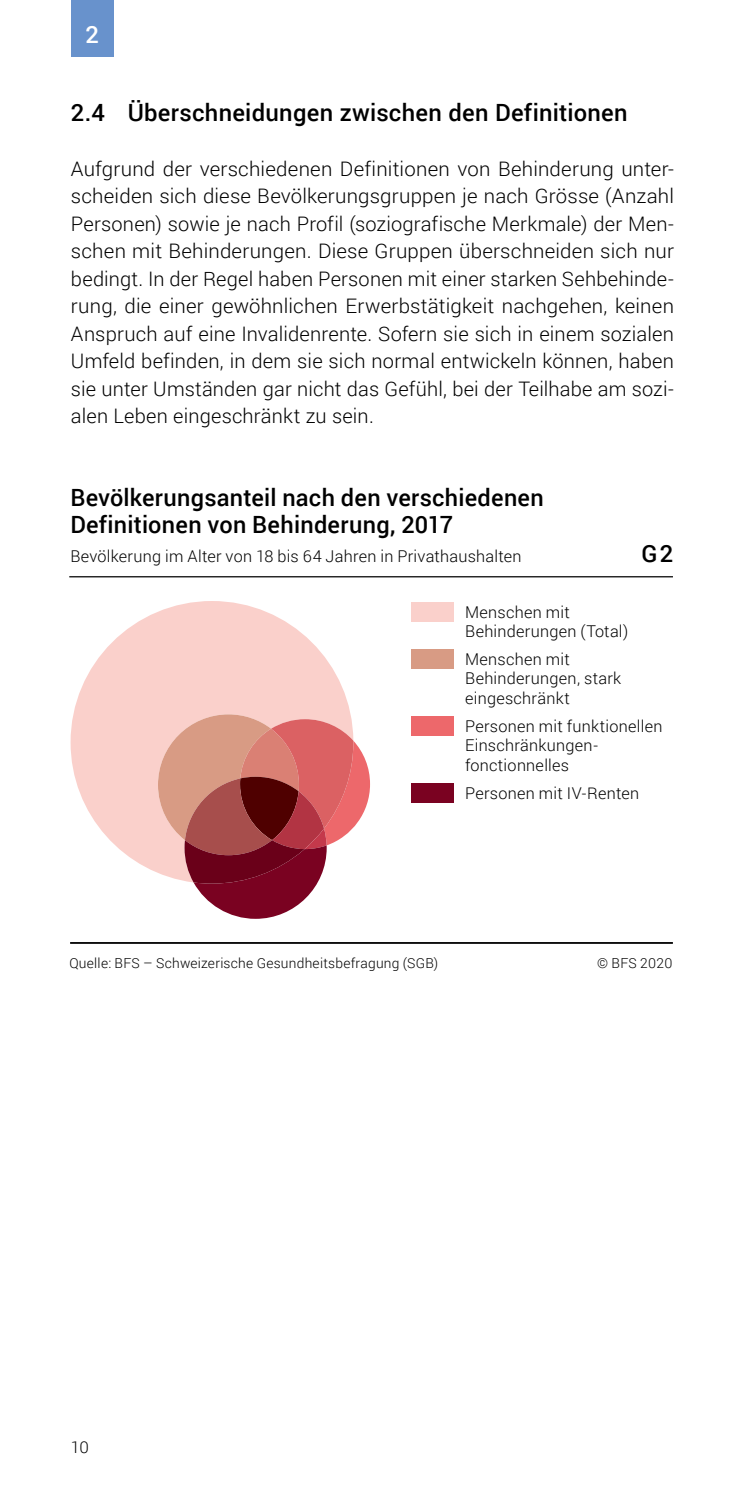
<style>
.page{position:relative;width:745px;height:1489px;background:#fff}
.page>*{position:absolute;margin:0;border:0;box-sizing:border-box;transform-origin:0 0}
.Untertitel_2_fett{font:500 23.75px/27.5px "Roboto";letter-spacing:.01em;color:#000}
.t1{font:500 23.75px "Roboto";color:#fff}
.Grundtext_D{font:300 20px/27.5px "Roboto";letter-spacing:.01em;color:#000;text-align:justify}
.t2{font:300 16.25px/19.5px "Roboto";letter-spacing:.015em;color:#000}
.t3{font:300 13.75px "Roboto";letter-spacing:.02em;color:#000}
</style>
<div class="page">
<div style="left:71px;top:0;width:42px;height:57px;background:#6892cc"></div>
<hr style="left:69px;top:576px;width:603px;height:1px;background:#000">
<hr style="left:70px;top:942px;width:602px;height:1px;background:#000">
<svg style="left:70px;top:601px;width:281px;height:272px;fill:#fad0cb"></svg>
<svg style="left:158px;top:714px;width:212px;height:204px"></svg>
<div style="left:411px;top:649px;width:43px;height:19px;background:#d89b84"></div>
<div style="left:411px;top:602px;width:43px;height:19px;background:#fad0cb"></div>
<div style="left:411px;top:716px;width:43px;height:19px;background:#ed686b"></div>
<div style="left:411px;top:783px;width:43px;height:19px;background:#7a0221"></div>
<p class="t1" style="left:85px;top:17px;width:15px">2</p>
<h4 class="Untertitel_2_fett" style="left:71px;top:97px;width:558px">2.4 Überschneidungen zwischen den Definitionen</h4>
<p class="Grundtext_D" style="left:71px;top:154px;width:604px">Aufgrund der verschiedenen Definitionen von Behinderung unter&shy;scheiden sich diese Bevölkerungsgruppen je nach Grösse (Anzahl Personen) sowie je nach Profil (soziografische Merkmale) der Men&shy;schen mit Behinderungen. Diese Gruppen überschneiden sich nur bedingt. In der Regel haben Personen mit einer starken Sehbehinde&shy;rung, die einer gewöhnlichen Erwerbstätigkeit nachgehen, keinen Anspruch auf eine Invalidenrente. Sofern sie sich in einem sozialen Umfeld befinden, in dem sie sich normal entwickeln können, haben sie unter Umständen gar nicht das Gefühl, bei der Teilhabe am sozi&shy;alen Leben eingeschränkt zu sein.</p>
<p class="Untertitel_2_fett" style="left:70px;top:482px;width:474px">Bevölkerungsanteil nach den verschiedenen<br>Definitionen von Behinderung, 2017</p>
<p class="t2" style="left:70px;top:546px;width:452px">Bevölkerung im Alter von 18 bis 64 Jahren in Privathaushalten</p>
<p class="Untertitel_2_fett" style="left:641px;top:539px;width:33px">G2</p>
<p class="t2" style="left:465px;top:601px;width:165px">Menschen mit<br>Behinderungen (Total)</p>
<p class="t2" style="left:465px;top:648px;width:157px">Menschen mit<br>Behinderungen, stark eingeschränkt</p>
<p class="t2" style="left:465px;top:715px;width:199px">Personen mit funktionellen<br>Einschränkungen&shy;fonctionnelles</p>
<p class="t2" style="left:465px;top:782px;width:175px">Personen mit IV-Renten</p>
<p class="t3" style="left:69px;top:953px;width:370px">Quelle: BFS – Schweizerische Gesundheitsbefragung (SGB)</p>
<p class="t3" style="left:597px;top:953px;width:77px">© BFS 2020</p>
<p class="t2" style="left:71px;top:1436px;width:19px">10</p>
</div>
